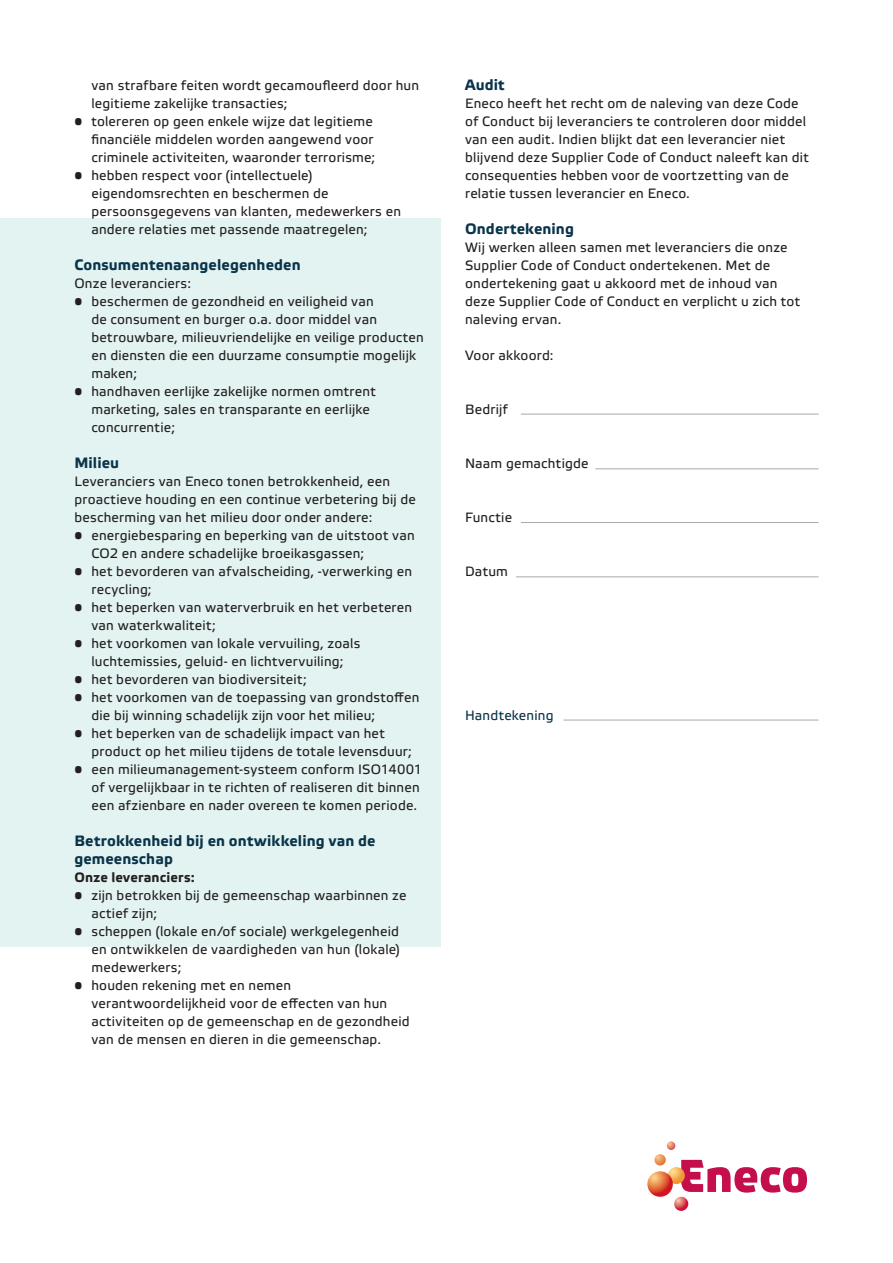
<style>
.page{position:relative;width:893px;height:1263px;background:#fff}
.page>*{position:absolute;margin:0;border:0;box-sizing:border-box;transform-origin:0 0}
.t1{font:700 15px/18px "Etelka Text Pro";letter-spacing:.01em;color:#0a344a}
.t2{font:13.5px/18px "Etelka Text Pro";letter-spacing:.015em;color:#231f20}
.t3{font:700 13.5px "Etelka Text Pro";letter-spacing:.015em;color:#231f20}
.t4{font:13.5px "Etelka Text Pro";letter-spacing:.015em;color:#0a344a}
</style>
<div class="page">
<div style="left:0;top:218px;width:440px;height:729px;background:#e3f3f1"></div>
<svg style="left:681px;top:1160px;width:126px;height:32px"></svg>
<svg style="left:668px;top:1167px;width:17px;height:17px"></svg>
<svg style="left:647px;top:1171px;width:26px;height:26px"></svg>
<svg style="left:674px;top:1197px;width:14px;height:14px"></svg>
<svg style="left:654px;top:1141px;width:21px;height:24px"></svg>
<hr style="left:521px;top:414px;width:298px;height:1px;background:#a8a9ad">
<hr style="left:595px;top:469px;width:224px;height:1px;background:#a8a9ad">
<hr style="left:521px;top:522px;width:298px;height:1px;background:#a8a9ad">
<hr style="left:516px;top:577px;width:303px;height:1px;background:#a8a9ad">
<hr style="left:563px;top:720px;width:256px;height:1px;background:#a8a9ad">
<p class="t2" style="left:91px;top:77px;width:329px">van strafbare feiten wordt gecamoufleerd door hun legitieme zakelijke transacties;</p>
<p class="t2" style="left:91px;top:113px;width:285px;text-indent:-17px">• tolereren op geen enkele wijze dat legitieme financiële middelen worden aangewend voor criminele activiteiten, waaronder terrorisme;</p>
<p class="t2" style="left:91px;top:167px;width:311px;text-indent:-17px">• hebben respect voor (intellectuele) eigendomsrechten en beschermen de persoonsgegevens van klanten, medewerkers en andere relaties met passende maatregelen;</p>
<p class="t1" style="left:74px;top:257px;width:228px">Consumentenaangelegenheden</p>
<p class="t2" style="left:74px;top:275px;width:118px">Onze leveranciers:</p>
<p class="t2" style="left:91px;top:293px;width:334px;text-indent:-17px">• beschermen de gezondheid en veiligheid van<br>de consument en burger o.a. door middel van betrouwbare, milieuvriendelijke en veilige producten en diensten die een duurzame consumptie mogelijk maken;</p>
<p class="t2" style="left:91px;top:383px;width:286px;text-indent:-17px">• handhaven eerlijke zakelijke normen omtrent marketing, sales en transparante en eerlijke concurrentie;</p>
<p class="t1" style="left:74px;top:455px;width:46px">Milieu</p>
<p class="t2" style="left:74px;top:473px;width:343px">Leveranciers van Eneco tonen betrokkenheid, een proactieve houding en een continue verbetering bij de bescherming van het milieu door onder andere:</p>
<p class="t2" style="left:91px;top:527px;width:325px;text-indent:-17px">• energiebesparing en beperking van de uitstoot van<br>CO2 en andere schadelijke broeikasgassen;</p>
<p class="t2" style="left:91px;top:563px;width:322px;text-indent:-17px">• het bevorderen van afvalscheiding, -verwerking en recycling;</p>
<p class="t2" style="left:91px;top:599px;width:322px;text-indent:-17px">• het beperken van waterverbruik en het verbeteren van waterkwaliteit;</p>
<p class="t2" style="left:74px;top:635px;width:288px;text-align:center">• het voorkomen van lokale vervuiling, zoals luchtemissies, geluid- en lichtvervuiling;</p>
<p class="t2" style="left:74px;top:671px;width:234px">• het bevorderen van biodiversiteit;</p>
<p class="t2" style="left:91px;top:689px;width:329px;text-indent:-17px">• het voorkomen van de toepassing van grondstoffen die bij winning schadelijk zijn voor het milieu;</p>
<p class="t2" style="left:91px;top:725px;width:322px;text-indent:-17px">• het beperken van de schadelijk impact van het product op het milieu tijdens de totale levensduur;</p>
<p class="t2" style="left:91px;top:761px;width:332px;text-indent:-17px">• een milieumanagement-systeem conform ISO14001 of vergelijkbaar in te richten of realiseren dit binnen een afzienbare en nader overeen te komen periode.</p>
<p class="t1" style="left:74px;top:833px;width:303px">Betrokkenheid bij en ontwikkeling van de gemeenschap</p>
<p class="t3" style="left:74px;top:870px;width:122px">Onze leveranciers:</p>
<p class="t2" style="left:91px;top:887px;width:317px;text-indent:-17px">• zijn betrokken bij de gemeenschap waarbinnen ze actief zijn;</p>
<p class="t2" style="left:91px;top:923px;width:310px;text-align:justify;text-indent:-17px">• scheppen (lokale en/of sociale) werkgelegenheid en ontwikkelen de vaardigheden van hun (lokale) medewerkers;</p>
<p class="t2" style="left:91px;top:977px;width:320px;text-indent:-17px">• houden rekening met en nemen verantwoordelijkheid voor de effecten van hun activiteiten op de gemeenschap en de gezondheid van de mensen en dieren in die gemeenschap.</p>
<p class="t1" style="left:465px;top:77px;width:41px">Audit</p>
<p class="t2" style="left:465px;top:95px;width:345px">Eneco heeft het recht om de naleving van deze Code of Conduct bij leveranciers te controleren door middel van een audit. Indien blijkt dat een leverancier niet blijvend deze Supplier Code of Conduct naleeft kan dit consequenties hebben voor de voortzetting van de relatie tussen leverancier en Eneco.</p>
<p class="t1" style="left:465px;top:221px;width:110px">Ondertekening</p>
<p class="t2" style="left:465px;top:239px;width:337px">Wij werken alleen samen met leveranciers die onze Supplier Code of Conduct ondertekenen. Met de ondertekening gaat u akkoord met de inhoud van deze Supplier Code of Conduct en verplicht u zich tot naleving ervan.</p>
<p class="t2" style="left:465px;top:347px;width:90px">Voor akkoord:</p>
<p class="t2" style="left:465px;top:401px;width:44px">Bedrijf</p>
<p class="t2" style="left:465px;top:455px;width:125px">Naam gemachtigde</p>
<p class="t2" style="left:465px;top:509px;width:49px">Functie</p>
<p class="t2" style="left:465px;top:563px;width:44px">Datum</p>
<p class="t4" style="left:465px;top:708px;width:90px">Handtekening</p>
</div>
